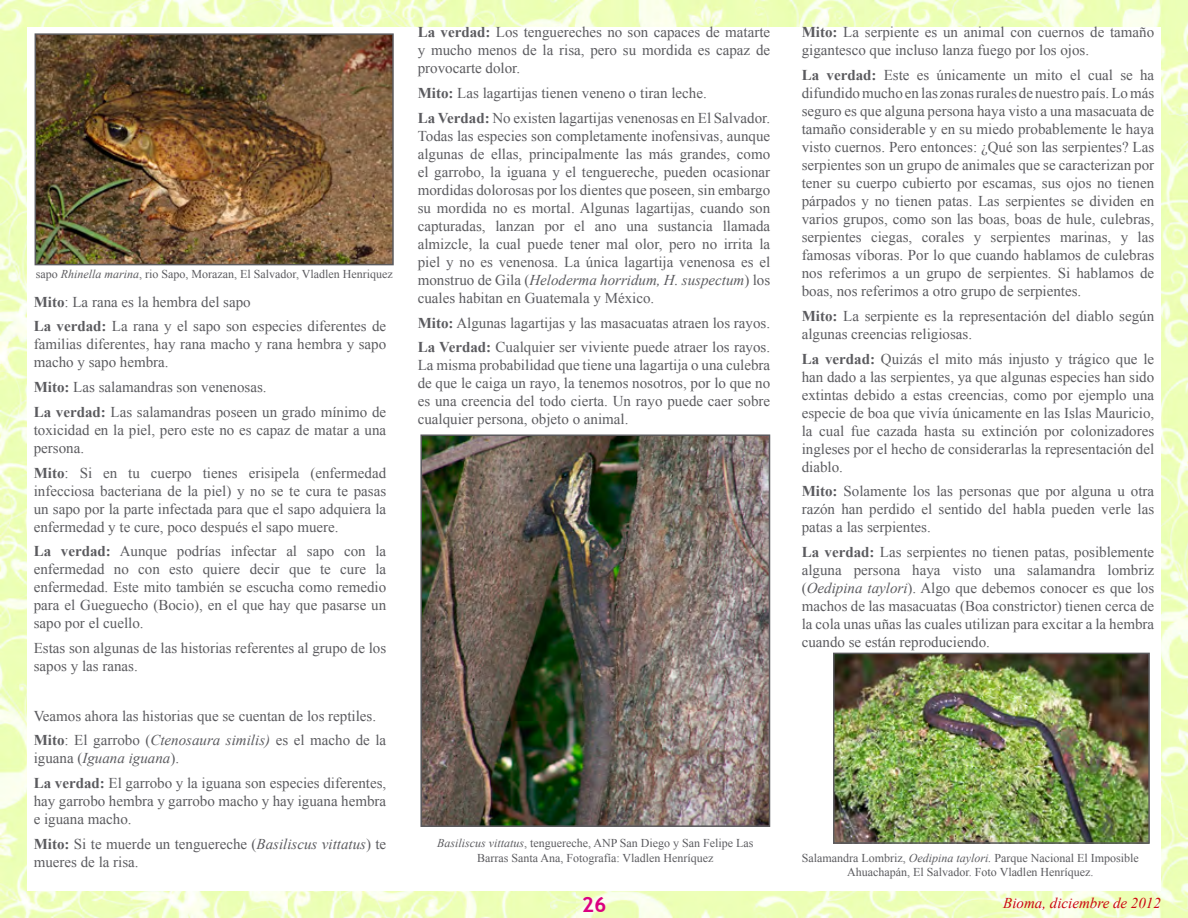
<style>
.page{position:relative;width:1188px;height:918px;background:#fff}
.page>*{position:absolute;margin:0;border:0;box-sizing:border-box;transform-origin:0 0}
.t1{font:700 21px "Trebuchet MS";color:#db0080}
.t2{font:15px/18px "Times New Roman";color:#5b5b5f}
.t3{font:italic 15px "Times New Roman";color:#cb0610}
.t4{font:12px/14.4px "Times New Roman";color:#5b5b5f;text-align:center}
.s1{font-style:italic}
.s2{font-weight:700}
</style>
<div class="page">
<img style="left:0;top:0;width:1188px;height:918px">
<div style="left:27px;top:27px;width:1134px;height:864px;background:#fff"></div>
<img style="left:38px;top:36px;width:353px;height:226px">
<div style="left:35px;top:33px;width:359px;height:232px;border:2px solid #5b5b5f"></div>
<img style="left:423px;top:437px;width:344px;height:387px">
<div style="left:420px;top:434px;width:350px;height:393px;border:2px solid #5b5b5f"></div>
<img style="left:836px;top:656px;width:311px;height:185px">
<div style="left:833px;top:653px;width:317px;height:191px;border:2px solid #5b5b5f"></div>
<p class="t4" style="left:36px;top:267px;width:358px">sapo <span class="s1">Rhinella marina</span>, rio Sapo, Morazan, El Salvador, Vladlen Henriquez</p>
<p class="t2" style="left:34px;top:289px;width:354px;line-height:24.8px"><span class="s2">Mito</span>: La rana es la hembra del sapo<br><span class="s2">La verdad:</span> La rana y el sapo son especies diferentes de</p>
<p class="t2" style="left:34px;top:335px;width:354px">familias diferentes, hay rana macho y rana hembra y sapo macho y sapo hembra.</p>
<p class="t2" style="left:34px;top:374px;width:354px;line-height:24.8px"><span class="s2">Mito:</span> Las salamandras son venenosas.<br><span class="s2">La verdad:</span> Las salamandras poseen un grado mínimo de</p>
<p class="t2" style="left:34px;top:421px;width:354px">toxicidad en la piel, pero este no es capaz de matar a una persona.</p>
<p class="t2" style="left:34px;top:463px;width:354px;text-align:justify"><span class="s2">Mito</span>: Si en tu cuerpo tienes erisipela (enfermedad infecciosa bacteriana de la piel) y no se te cura te pasas un sapo por la parte infectada para que el sapo adquiera la enfermedad y te cure, poco después el sapo muere.</p>
<p class="t2" style="left:34px;top:542px;width:354px;text-align:justify"><span class="s2">La verdad:</span> Aunque podrías infectar al sapo con la enfermedad no con esto quiere decir que te cure la enfermedad. Este mito también se escucha como remedio para el Gueguecho (Bocio), en el que hay que pasarse un sapo por el cuello.</p>
<p class="t2" style="left:34px;top:639px;width:354px">Estas son algunas de las historias referentes al grupo de los sapos y las ranas.</p>
<p class="t2" style="left:34px;top:703px;width:354px;line-height:24.8px">Veamos ahora las historias que se cuentan de los reptiles.<br><span class="s2">Mito</span>: El garrobo (<span class="s1">Ctenosaura similis)</span> es el macho de la</p>
<p class="t2" style="left:34px;top:746px;width:354px;line-height:24.8px">iguana (<span class="s1">Iguana iguana</span>).<br><span class="s2">La verdad:</span> El garrobo y la iguana son especies diferentes,</p>
<p class="t2" style="left:34px;top:792px;width:354px">hay garrobo hembra y garrobo macho y hay iguana hembra e iguana macho.</p>
<p class="t2" style="left:34px;top:835px;width:354px"><span class="s2">Mito:</span> Si te muerde un tenguereche (<span class="s1">Basiliscus vittatus</span>) te mueres de la risa.</p>
<p class="t2" style="left:418px;top:23px;width:354px;text-align:justify"><span class="s2">La verdad:</span> Los tenguereches no son capaces de matarte y mucho menos de la risa, pero su mordida es capaz de provocarte dolor.</p>
<p class="t2" style="left:418px;top:81px;width:354px;line-height:24.8px"><span class="s2">Mito:</span> Las lagartijas tienen veneno o tiran leche.<br><span class="s2">La Verdad:</span> No existen lagartijas venenosas en El Salvador.</p>
<p class="t2" style="left:418px;top:127px;width:354px;text-align:justify">Todas las especies son completamente inofensivas, aunque algunas de ellas, principalmente las más grandes, como el garrobo, la iguana y el tenguereche, pueden ocasionar mordidas dolorosas por los dientes que poseen, sin embargo su mordida no es mortal. Algunas lagartijas, cuando son capturadas, lanzan por el ano una sustancia llamada almizcle, la cual puede tener mal olor, pero no irrita la piel y no es venenosa. La única lagartija venenosa es el monstruo de Gila (<span class="s1">Heloderma horridum, H. suspectum</span>) los cuales habitan en Guatemala y México.</p>
<p class="t2" style="left:418px;top:310px;width:354px;line-height:24.8px"><span class="s2">Mito:</span> Algunas lagartijas y las masacuatas atraen los rayos.<br><span class="s2">La Verdad:</span> Cualquier ser viviente puede atraer los rayos.</p>
<p class="t2" style="left:418px;top:356px;width:354px;text-align:justify">La misma probabilidad que tiene una lagartija o una culebra de que le caiga un rayo, la tenemos nosotros, por lo que no es una creencia del todo cierta. Un rayo puede caer sobre cualquier persona, objeto o animal.</p>
<p class="t2" style="left:802px;top:23px;width:354px"><span class="s2">Mito:</span> La serpiente es un animal con cuernos de tamaño gigantesco que incluso lanza fuego por los ojos.</p>
<p class="t2" style="left:802px;top:66px;width:354px;text-align:justify"><span class="s2">La verdad:</span> Este es únicamente un mito el cual se ha difundido mucho en las zonas rurales de nuestro país. Lo más seguro es que alguna persona haya visto a una masacuata de tamaño considerable y en su miedo probablemente le haya visto cuernos. Pero entonces: ¿Qué son las serpientes? Las serpientes son un grupo de animales que se caracterizan por tener su cuerpo cubierto por escamas, sus ojos no tienen párpados y no tienen patas. Las serpientes se dividen en varios grupos, como son las boas, boas de hule, culebras, serpientes ciegas, corales y serpientes marinas, y las famosas víboras. Por lo que cuando hablamos de culebras nos referimos a un grupo de serpientes. Si hablamos de boas, nos referimos a otro grupo de serpientes.</p>
<p class="t2" style="left:802px;top:307px;width:354px"><span class="s2">Mito:</span> La serpiente es la representación del diablo según algunas creencias religiosas.</p>
<p class="t2" style="left:802px;top:349px;width:354px;text-align:justify"><span class="s2">La verdad:</span> Quizás el mito más injusto y trágico que le han dado a las serpientes, ya que algunas especies han sido extintas debido a estas creencias, como por ejemplo una especie de boa que vivía únicamente en las Islas Mauricio, la cual fue cazada hasta su extinción por colonizadores ingleses por el hecho de considerarlas la representación del diablo.</p>
<p class="t2" style="left:802px;top:482px;width:354px;text-align:justify"><span class="s2">Mito:</span> Solamente los las personas que por alguna u otra razón han perdido el sentido del habla pueden verle las patas a las serpientes.</p>
<p class="t2" style="left:802px;top:543px;width:354px;text-align:justify"><span class="s2">La verdad:</span> Las serpientes no tienen patas, posiblemente alguna persona haya visto una salamandra lombriz (<span class="s1">Oedipina taylori</span>). Algo que debemos conocer es que los machos de las masacuatas (Boa constrictor) tienen cerca de la cola unas uñas las cuales utilizan para excitar a la hembra cuando se están reproduciendo.</p>
<p class="t4" style="left:437px;top:836px;width:318px"><span class="s1">Basiliscus vittatus</span>, tenguereche, ANP San Diego y San Felipe Las<br>Barras Santa Ana, Fotografía: Vladlen Henríquez</p>
<p class="t4" style="left:802px;top:850px;width:338px">Salamandra Lombriz, <span class="s1">Oedipina taylori.</span> Parque Nacional El Imposible<br>Ahuachapán, El Salvador. Foto Vladlen Henríquez.</p>
<h1 class="t1" style="left:582px;top:892px;width:26px">26</h1>
<p class="t3" style="left:1003px;top:892px;width:159px">Bioma, diciembre de 2012</p>
</div>
